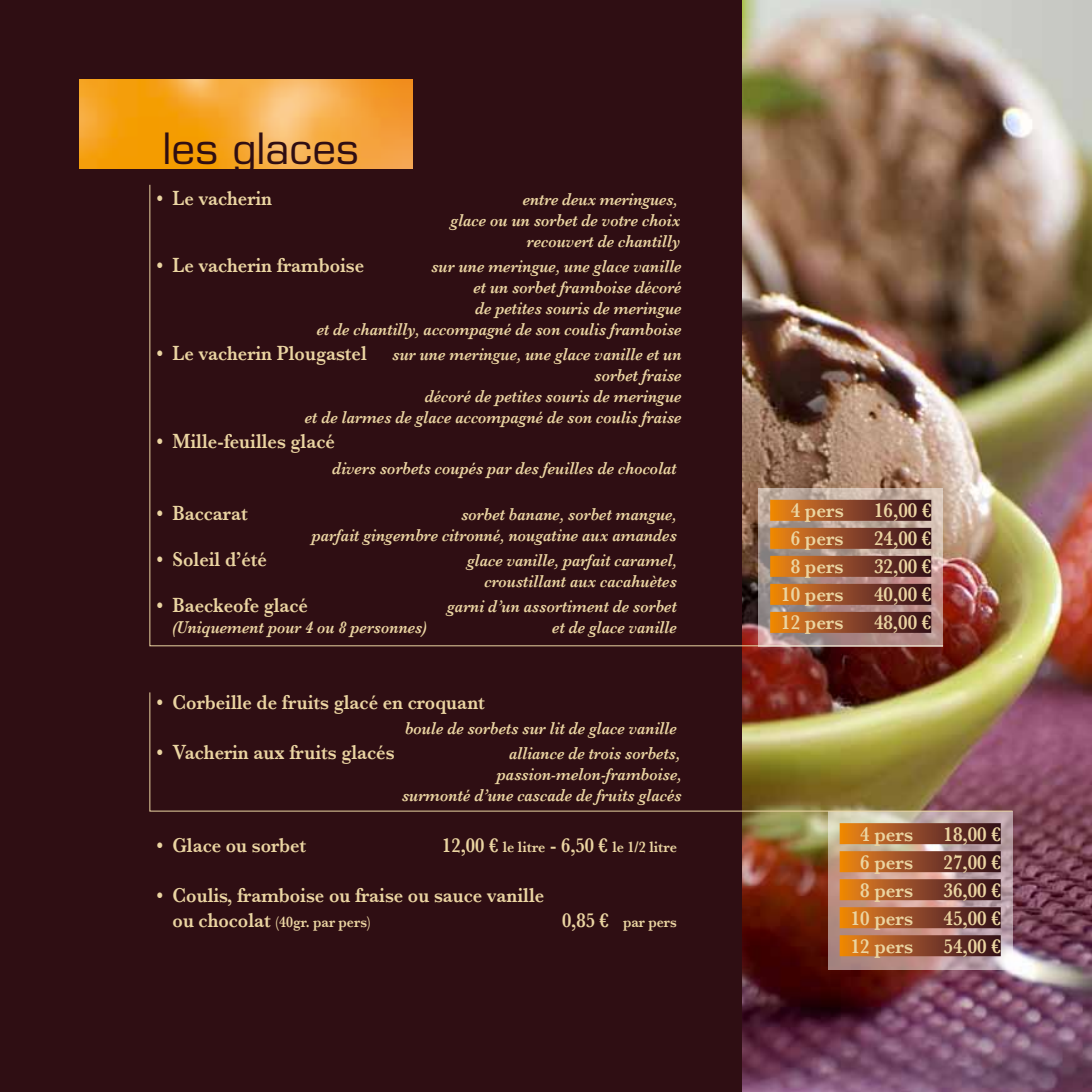
<style>
.page{position:relative;width:1092px;height:1092px;background:#fff}
.page>*{position:absolute;margin:0;border:0;box-sizing:border-box;transform-origin:0 0}
.t1{font:42px "Eurostile";color:#2f0e13}
.t2{font:600 21px "Baskerville";color:#ebd5a2;scale:.88 1}
.t3{font:600 21px "Baskerville";color:#ebd5a2;scale:.9 1}
.t4{font:italic 600 17.5px/21px "Baskerville";color:#ebd5a2;text-align:right;scale:.9 1}
.t5{font:600 15.75px "Baskerville";color:#ebd5a2;scale:.88 1}
.t6{font:600 15.75px "Baskerville";color:#ebd5a2;scale:.9 1}
.s1{font-style:normal;font-size:21px}
.s2{font-size:21px}
</style>
<div class="page">
<div style="left:0;top:0;width:1091px;height:1091px;background:#2f0e13"></div>
<img style="left:742px;top:0;width:349px;height:1091px">
<img style="left:79px;top:79px;width:333px;height:90px">
<svg style="left:149px;top:184px;width:794px;height:462px"></svg>
<svg style="left:758px;top:488px;width:185px;height:158px;background:#b69d95"></svg>
<svg style="left:770px;top:500px;width:161px;height:21px;background:#8c4821"></svg>
<svg style="left:770px;top:528px;width:161px;height:21px;background:#8c4821"></svg>
<svg style="left:770px;top:556px;width:161px;height:21px;background:#8c4821"></svg>
<svg style="left:770px;top:584px;width:161px;height:21px;background:#8c4721"></svg>
<svg style="left:770px;top:612px;width:161px;height:21px;background:#8c4721"></svg>
<svg style="left:828px;top:812px;width:184px;height:157px;background:#c1a39d"></svg>
<svg style="left:839px;top:823px;width:161px;height:21px;background:#8d4922"></svg>
<svg style="left:839px;top:851px;width:161px;height:21px;background:#8d4822"></svg>
<svg style="left:839px;top:879px;width:161px;height:21px;background:#8d4822"></svg>
<svg style="left:839px;top:907px;width:161px;height:21px;background:#8d4822"></svg>
<svg style="left:839px;top:935px;width:161px;height:21px;background:#8d4822"></svg>
<svg style="left:149px;top:691px;width:864px;height:121px"></svg>
<h1 class="t1" style="left:163px;top:124px;width:197px">les glaces</h1>
<p class="t2" style="left:157px;top:185px;width:133px">• Le vacherin</p>
<p class="t4" style="left:450px;top:188px;width:257px">entre deux meringues,<br>glace ou un sorbet de votre choix recouvert de chantilly</p>
<p class="t2" style="left:157px;top:253px;width:237px">• Le vacherin framboise</p>
<p class="t4" style="left:317px;top:255px;width:407px">sur une meringue, une glace vanille<br>et un sorbet framboise décoré<br>de petites souris de meringue<br>et de chantilly, accompagné de son coulis framboise</p>
<p class="t4" style="left:157px;top:344px;width:584px"><span class="s1">• Le vacherin Plougastel</span> sur une meringue, une glace vanille et un sorbet fraise<br>décoré de petites souris de meringue<br>et de larmes de glace accompagné de son coulis fraise</p>
<p class="t2" style="left:157px;top:429px;width:204px">• Mille-feuilles glacé</p>
<p class="t4" style="left:332px;top:457px;width:384px">divers sorbets coupés par des feuilles de chocolat</p>
<p class="t2" style="left:157px;top:500px;width:105px">• Baccarat</p>
<p class="t4" style="left:312px;top:503px;width:407px">sorbet banane, sorbet mangue,<br>parfait gingembre citronné, nougatine aux amandes</p>
<p class="t2" style="left:157px;top:547px;width:127px">• Soleil d’été</p>
<p class="t4" style="left:467px;top:549px;width:235px">glace vanille, parfait caramel, croustillant aux cacahuètes</p>
<p class="t2" style="left:157px;top:593px;width:173px">• Baeckeofe glacé</p>
<p class="t4" style="left:447px;top:596px;width:257px">garni d’un assortiment de sorbet</p>
<p class="t4" style="left:173px;top:617px;width:284px">(Uniquement pour 4 ou 8 personnes)</p>
<p class="t4" style="left:552px;top:617px;width:140px">et de glace vanille</p>
<p class="t2" style="left:157px;top:689px;width:374px">• Corbeille de fruits glacé en croquant</p>
<p class="t4" style="left:405px;top:717px;width:303px">boule de sorbets sur lit de glace vanille</p>
<p class="t2" style="left:157px;top:740px;width:271px">• Vacherin aux fruits glacés</p>
<p class="t4" style="left:402px;top:743px;width:312px">alliance de trois sorbets, passion-melon-framboise,<br>surmonté d’une cascade de fruits glacés</p>
<p class="t2" style="left:157px;top:832px;width:171px">• Glace ou sorbet</p>
<p class="t6" style="left:442px;top:837px;width:262px"><span class="s2">12,00 €</span> le litre <span class="s2">- 6,50 €</span> le 1/2 litre</p>
<p class="t2" style="left:157px;top:883px;width:441px">• Coulis, framboise ou fraise ou sauce vanille</p>
<p class="t5" style="left:173px;top:913px;width:227px"><span class="s2">ou chocolat</span> (40gr. par pers)</p>
<p class="t5" style="left:562px;top:913px;width:132px"><span class="s2">0,85 €</span> par pers</p>
<p class="t3" style="left:790px;top:498px;width:60px">4 pers</p>
<p class="t3" style="left:874px;top:498px;width:65px">16,00 €</p>
<p class="t3" style="left:790px;top:526px;width:60px">6 pers</p>
<p class="t3" style="left:874px;top:526px;width:65px">24,00 €</p>
<p class="t3" style="left:790px;top:554px;width:60px">8 pers</p>
<p class="t3" style="left:874px;top:554px;width:65px">32,00 €</p>
<p class="t3" style="left:781px;top:582px;width:71px">10 pers</p>
<p class="t3" style="left:874px;top:582px;width:65px">40,00 €</p>
<p class="t3" style="left:781px;top:610px;width:71px">12 pers</p>
<p class="t3" style="left:874px;top:610px;width:65px">48,00 €</p>
<p class="t3" style="left:860px;top:821px;width:60px">4 pers</p>
<p class="t3" style="left:943px;top:821px;width:65px">18,00 €</p>
<p class="t3" style="left:860px;top:849px;width:60px">6 pers</p>
<p class="t3" style="left:943px;top:849px;width:65px">27,00 €</p>
<p class="t3" style="left:860px;top:877px;width:60px">8 pers</p>
<p class="t3" style="left:943px;top:877px;width:65px">36,00 €</p>
<p class="t3" style="left:850px;top:905px;width:71px">10 pers</p>
<p class="t3" style="left:943px;top:905px;width:65px">45,00 €</p>
<p class="t3" style="left:850px;top:933px;width:71px">12 pers</p>
<p class="t3" style="left:943px;top:933px;width:65px">54,00 €</p>
</div>
